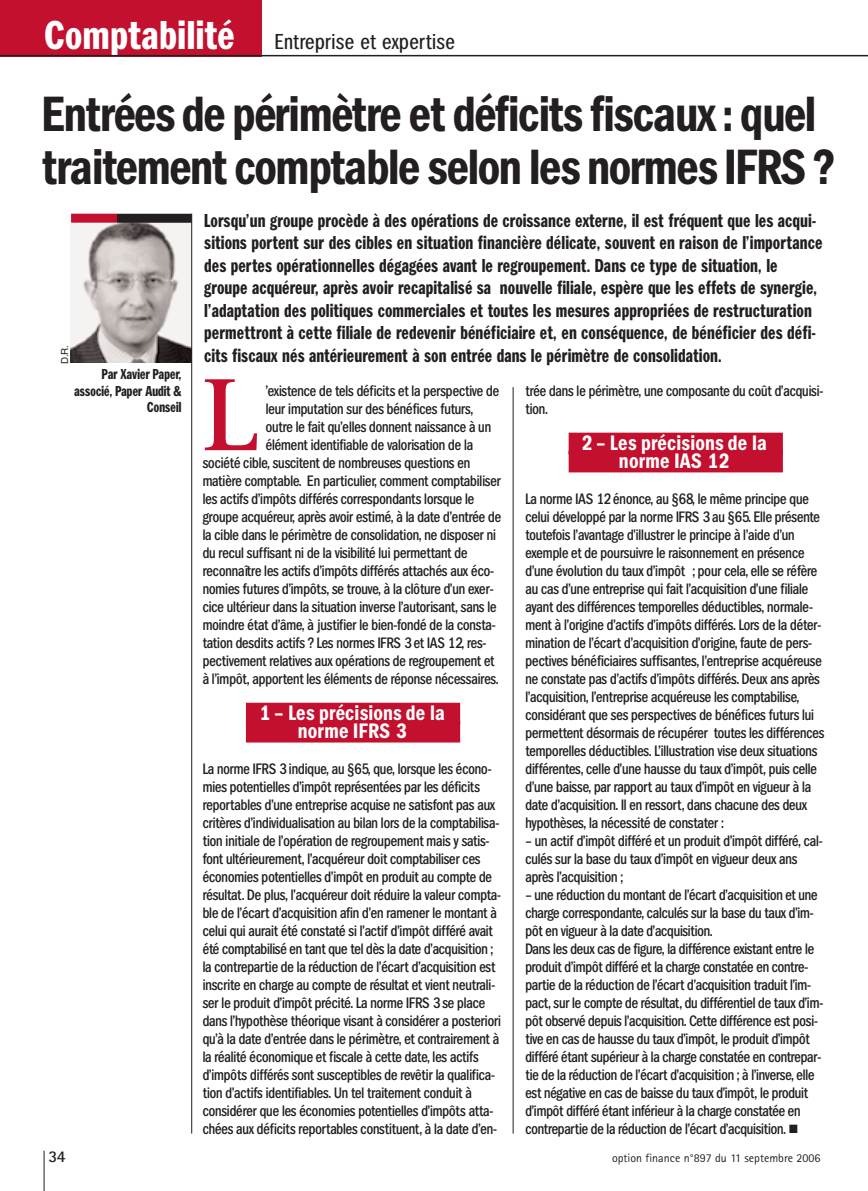
<style>
.page{position:relative;width:868px;height:1191px;background:#fff}
.page>*{position:absolute;margin:0;border:0;box-sizing:border-box;transform-origin:0 0}
.t1{font:700 106.35px "Rotis Serif";color:#c3102f}
.t2{font:51.45px/52.5px "EY Gothic Cond Demi";letter-spacing:-.025em;color:#231f20;scale:.95 1}
.t3{font:22.5px "EY Gothic Comp Book";color:#231f20;scale:1.1 1}
.t4{font:21.75px/18px "EY Gothic Cond Demi";letter-spacing:.015em;color:#fff;text-align:center;scale:.95 1}
.t5{font:19.5px/22.5px "EY Gothic Comp Demi";color:#231f20}
.t6{font:700 16.5px "Rotis Sans Serif";color:#231f20}
.t7{font:15.75px/18px "EY Gothic Cond Med";letter-spacing:-.025em;color:#231f20;scale:.95 1}
.t8{font:15px/16.5px "EY Gothic Comp Demi";letter-spacing:-.015em;color:#231f20;text-align:right}
.t9{font:12px "Rotis Sans Serif";color:#231f20}
.t10{font:9.75px "Helvetica";color:#231f20}
.s1{font-family:"EY Gothic Comp Demi";font-size:42px;color:#fff}
</style>
<div class="page">
<div style="left:0;top:0;width:261px;height:56px;background:#c3102f"></div>
<hr style="left:44px;top:1150px;width:1px;height:40px;background:#231f20">
<hr style="left:0;top:55px;width:867px;height:1px;background:#231f20">
<div style="left:246px;top:703px;width:214px;height:21px;background:#c3102f"></div>
<div style="left:246px;top:721px;width:214px;height:21px;background:#c3102f"></div>
<div style="left:568px;top:433px;width:214px;height:21px;background:#c3102f"></div>
<div style="left:568px;top:451px;width:214px;height:21px;background:#c3102f"></div>
<hr style="left:513px;top:387px;width:1px;height:746px;background:#231f20">
<img style="left:71px;top:223px;width:120px;height:140px">
<hr style="left:191px;top:214px;width:1px;height:919px;background:#231f20">
<div style="left:117px;top:214px;width:75px;height:9px;background:#231f20"></div>
<div style="left:71px;top:214px;width:46px;height:9px;background:#c3102f"></div>
<h3 class="t3" style="left:46px;top:33px;width:375px"><span class="s1">Comptabilité</span> Entreprise et expertise</h3>
<h2 class="t2" style="left:44px;top:92px;width:835px">Entrées de périmètre et déficits fiscaux : quel traitement comptable selon les normes IFRS ?</h2>
<p class="t5" style="left:205px;top:211px;width:619px">Lorsqu’un groupe procède à des opérations de croissance externe, il est fréquent que les acqui&shy;sitions portent sur des cibles en situation financière délicate, souvent en raison de l’importance des pertes opérationnelles dégagées avant le regroupement. Dans ce type de situation, le groupe acquéreur, après avoir recapitalisé sa nouvelle filiale, espère que les effets de synergie, l’adaptation des politiques commerciales et toutes les mesures appropriées de restructuration permettront à cette filiale de redevenir bénéficiaire et, en conséquence, de bénéficier des défi&shy;cits fiscaux nés antérieurement à son entrée dans le périmètre de consolidation.</p>
<h1 class="t1" style="left:203px;top:376px;width:59px">L</h1>
<p class="t7" style="left:266px;top:383px;width:247px">’existence de tels déficits et la perspective de</p>
<p class="t10" style="left:61px;top:364px;width:20px;rotate:-90deg">D.R.</p>
<p class="t8" style="left:75px;top:367px;width:109px">Par Xavier Paper, associé, Paper Audit &amp;<br>Conseil</p>
<p class="t7" style="left:526px;top:383px;width:315px">trée dans le périmètre, une composante du coût d’acquisi&shy;tion.</p>
<p class="t7" style="left:266px;top:401px;width:220px">leur imputation sur des bénéfices futurs,</p>
<p class="t7" style="left:266px;top:419px;width:239px">outre le fait qu’elles donnent naissance à un</p>
<p class="t7" style="left:266px;top:437px;width:220px">élément identifiable de valorisation de la</p>
<p class="t7" style="left:203px;top:455px;width:283px">société cible, suscitent de nombreuses questions en</p>
<p class="t7" style="left:203px;top:473px;width:315px">matière comptable. En particulier, comment comptabiliser</p>
<p class="t7" style="left:203px;top:491px;width:288px">les actifs d’impôts différés correspondants lorsque le</p>
<p class="t7" style="left:203px;top:509px;width:316px">groupe acquéreur, après avoir estimé, à la date d’entrée de</p>
<p class="t7" style="left:203px;top:527px;width:310px">la cible dans le périmètre de consolidation, ne disposer ni</p>
<p class="t7" style="left:203px;top:545px;width:280px">du recul suffisant ni de la visibilité lui permettant de</p>
<p class="t7" style="left:203px;top:563px;width:308px">reconnaître les actifs d’impôts différés attachés aux éco-</p>
<p class="t7" style="left:203px;top:581px;width:308px">nomies futures d’impôts, se trouve, à la clôture d’un exer-</p>
<p class="t7" style="left:203px;top:599px;width:311px">cice ultérieur dans la situation inverse l’autorisant, sans le</p>
<p class="t7" style="left:203px;top:617px;width:310px">moindre état d’âme, à justifier le bien-fondé de la consta-</p>
<p class="t7" style="left:203px;top:635px;width:301px">tation desdits actifs ? Les normes IFRS 3 et IAS 12, res-</p>
<p class="t7" style="left:203px;top:653px;width:309px">pectivement relatives aux opérations de regroupement et</p>
<p class="t7" style="left:203px;top:671px;width:313px">à l’impôt, apportent les éléments de réponse nécessaires.</p>
<h3 class="t4" style="left:581px;top:436px;width:197px">2 – Les précisions de la norme IAS 12</h3>
<p class="t7" style="left:526px;top:491px;width:316px">La norme IAS 12 énonce, au §68, le même principe que celui développé par la norme IFRS 3 au §65. Elle présente toutefois l’avantage d’illustrer le principe à l’aide d’un exemple et de poursuivre le raisonnement en présence d’une évolution du taux d’impôt ; pour cela, elle se réfère au cas d’une entreprise qui fait l’acquisition d’une filiale ayant des différences temporelles déductibles, normale&shy;ment à l’origine d’actifs d’impôts différés. Lors de la déter&shy;mination de l’écart d’acquisition d’origine, faute de pers&shy;pectives bénéficiaires suffisantes, l’entreprise acquéreuse ne constate pas d’actifs d’impôts différés. Deux ans après l’acquisition, l’entreprise acquéreuse les comptabilise, considérant que ses perspectives de bénéfices futurs lui permettent désormais de récupérer toutes les différences temporelles déductibles. L’illustration vise deux situations différentes, celle d’une hausse du taux d’impôt, puis celle d’une baisse, par rapport au taux d’impôt en vigueur à la date d’acquisition. Il en ressort, dans chacune des deux hypothèses, la nécessité de constater :</p>
<p class="t7" style="left:526px;top:833px;width:315px">– un actif d’impôt différé et un produit d’impôt différé, cal&shy;culés sur la base du taux d’impôt en vigueur deux ans après l’acquisition ;</p>
<p class="t7" style="left:526px;top:887px;width:315px">– une réduction du montant de l’écart d’acquisition et une charge correspondante, calculés sur la base du taux d’im&shy;pôt en vigueur à la date d’acquisition.<br>Dans les deux cas de figure, la différence existant entre le produit d’impôt différé et la charge constatée en contre&shy;partie de la réduction de l’écart d’acquisition traduit l’im&shy;pact, sur le compte de résultat, du différentiel de taux d’im&shy;pôt observé depuis l’acquisition. Cette différence est posi&shy;tive en cas de hausse du taux d’impôt, le produit d’impôt différé étant supérieur à la charge constatée en contrepar&shy;tie de la réduction de l’écart d’acquisition ; à l’inverse, elle est négative en cas de baisse du taux d’impôt, le produit d’impôt différé étant inférieur à la charge constatée en contrepartie de la réduction de l’écart d’acquisition. ■</p>
<h3 class="t4" style="left:260px;top:706px;width:197px">1 – Les précisions de la norme IFRS 3</h3>
<p class="t7" style="left:203px;top:761px;width:316px">La norme IFRS 3 indique, au §65, que, lorsque les écono&shy;mies potentielles d’impôt représentées par les déficits reportables d’une entreprise acquise ne satisfont pas aux critères d’individualisation au bilan lors de la comptabilisa&shy;tion initiale de l’opération de regroupement mais y satis&shy;font ultérieurement, l’acquéreur doit comptabiliser ces économies potentielles d’impôt en produit au compte de résultat. De plus, l’acquéreur doit réduire la valeur compta&shy;ble de l’écart d’acquisition afin d’en ramener le montant à celui qui aurait été constaté si l’actif d’impôt différé avait été comptabilisé en tant que tel dès la date d’acquisition ; la contrepartie de la réduction de l’écart d’acquisition est inscrite en charge au compte de résultat et vient neutrali&shy;ser le produit d’impôt précité. La norme IFRS 3 se place dans l’hypothèse théorique visant à considérer a posteriori qu’à la date d’entrée dans le périmètre, et contrairement à la réalité économique et fiscale à cette date, les actifs d’impôts différés sont susceptibles de revêtir la qualifica&shy;tion d’actifs identifiables. Un tel traitement conduit à considérer que les économies potentielles d’impôts atta&shy;chées aux déficits reportables constituent, à la date d’en-</p>
<p class="t6" style="left:48px;top:1151px;width:19px">34</p>
<p class="t9" style="left:612px;top:1154px;width:210px">option finance n°897 du 11 septembre 2006</p>
</div>
